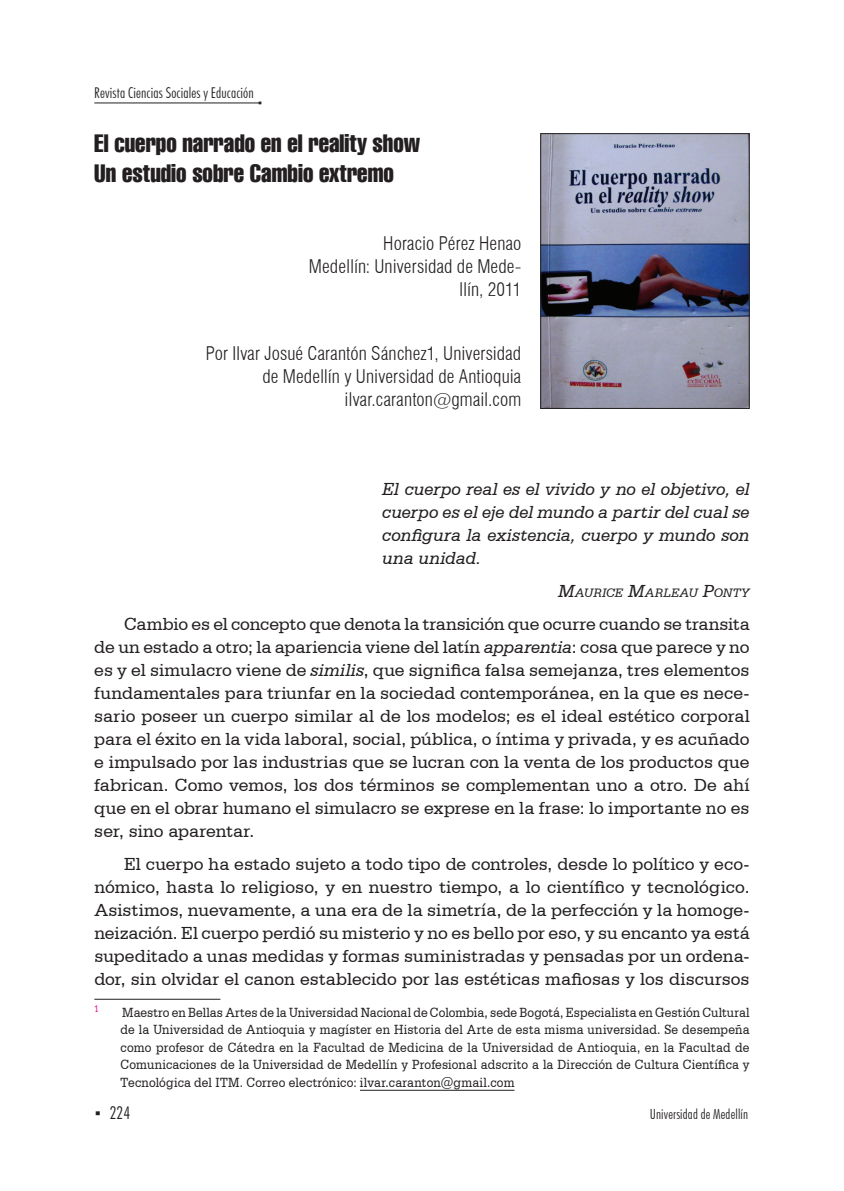
<style>
.page{position:relative;width:844px;height:1191px;background:#fff}
.page>*{position:absolute;margin:0;border:0;box-sizing:border-box;transform-origin:0 0}
.t1{font:extra-condensed 24.5px/30.6px "Swiss 911 BT";color:#231f20}
.t2{font:18.38px/22.9px "Serifa BT";color:#231f20;text-align:justify}
.t3{font:300 condensed 18.38px/22.9px "Swiss 721 BT";letter-spacing:.005em;color:#231f20;text-align:right}
.t4{font:italic 18.38px/22.9px "Serifa BT";color:#231f20;text-align:justify}
.t5{font:300 condensed 17.5px "Futura BT";color:#231f20}
.t6{font:300 condensed 14.88px "Futura BT";letter-spacing:.01em;color:#231f20}
.t7{font:14px/17.5px "Serifa BT";letter-spacing:.015em;color:#231f20;text-align:justify;scale:.9 1}
.t8{font:300 condensed 14px "Futura BT";letter-spacing:.01em;color:#231f20}
.t9{font:italic 12.78px "Serifa BT";letter-spacing:.01em;color:#231f20}
.t10{font:9.8px "Serifa BT";color:#ed028c;scale:.9 1}
.s1{font-size:18.38px}
.s2{font-style:italic}
.s3{font-family:"Times New Roman";font-weight:400;font-stretch:normal}
</style>
<div class="page">
<hr style="left:94px;top:103px;width:165px;height:1px;background:#231f20">
<hr style="left:94px;top:999px;width:126px;height:1px;background:#231f20">
<hr style="left:360px;top:1090px;width:154px;height:1px;background:#231f20">
<img style="left:542px;top:135px;width:205px;height:272px">
<div style="left:540px;top:133px;width:209px;height:276px;border:1px solid #231f20"></div>
<p class="t6" style="left:94px;top:84px;width:161px">Revista Ciencias Sociales y Educación</p>
<h1 class="t1" style="left:94px;top:128px;width:327px">El cuerpo narrado en el reality show<br>Un estudio sobre Cambio extremo</h1>
<p class="t3" style="left:309px;top:232px;width:214px">Horacio Pérez Henao<br>Medellín: Universidad de Mede&shy;llín, 2011</p>
<p class="t3" style="left:206px;top:342px;width:317px">Por Ilvar Josué Carantón Sánchez1, Universidad de Medellín y Universidad de Antioquia ilvar.caranton@gmail.com</p>
<p class="t4" style="left:382px;top:477px;width:369px">El cuerpo real es el vivido y no el objetivo, el cuerpo es el eje del mundo a partir del cual se configura la existencia, cuerpo y mundo son una unidad.</p>
<p class="t9" style="left:558px;top:585px;width:193px"><span class="s1">M</span>AURICE <span class="s1">M</span>ARLEAU <span class="s1">P</span>ONTY</p>
<p class="t2" style="left:94px;top:612px;width:656px;text-indent:30px">Cambio es el concepto que denota la transición que ocurre cuando se transita de un estado a otro; la apariencia viene del latín <span class="s2">apparentia</span>: cosa que parece y no es y el simulacro viene de <span class="s2">similis</span>, que significa falsa semejanza, tres elementos fundamentales para triunfar en la sociedad contemporánea, en la que es nece&shy;sario poseer un cuerpo similar al de los modelos; es el ideal estético corporal para el éxito en la vida laboral, social, pública, o íntima y privada, y es acuñado e impulsado por las industrias que se lucran con la venta de los productos que fabrican. Como vemos, los dos términos se complementan uno a otro. De ahí que en el obrar humano el simulacro se exprese en la frase: lo importante no es ser, sino aparentar.</p>
<p class="t2" style="left:94px;top:852px;width:656px;text-indent:30px">El cuerpo ha estado sujeto a todo tipo de controles, desde lo político y eco&shy;nómico, hasta lo religioso, y en nuestro tiempo, a lo científico y tecnológico.<br>Asistimos, nuevamente, a una era de la simetría, de la perfección y la homoge&shy;neización. El cuerpo perdió su misterio y no es bello por eso, y su encanto ya está supeditado a unas medidas y formas suministradas y pensadas por un ordena&shy;dor, sin olvidar el canon establecido por las estéticas mafiosas y los discursos</p>
<p class="t10" style="left:94px;top:1003px;width:7px">1</p>
<p class="t7" style="left:121px;top:1003px;width:700px">Maestro en Bellas Artes de la Universidad Nacional de Colombia, sede Bogotá, Especialista en Gestión Cultural de la Universidad de Antioquia y magíster en Historia del Arte de esta misma universidad. Se desempeña como profesor de Cátedra en la Facultad de Medicina de la Universidad de Antioquia, en la Facultad de Comunicaciones de la Universidad de Medellín y Profesional adscrito a la Dirección de Cultura Científica y Tecnológica del ITM. Correo electrónico: ilvar.caranton@gmail.com</p>
<p class="t5" style="left:95px;top:1102px;width:37px"><span class="s3">▪</span> 224</p>
<p class="t8" style="left:649px;top:1105px;width:100px">Universidad de Medellín</p>
</div>
